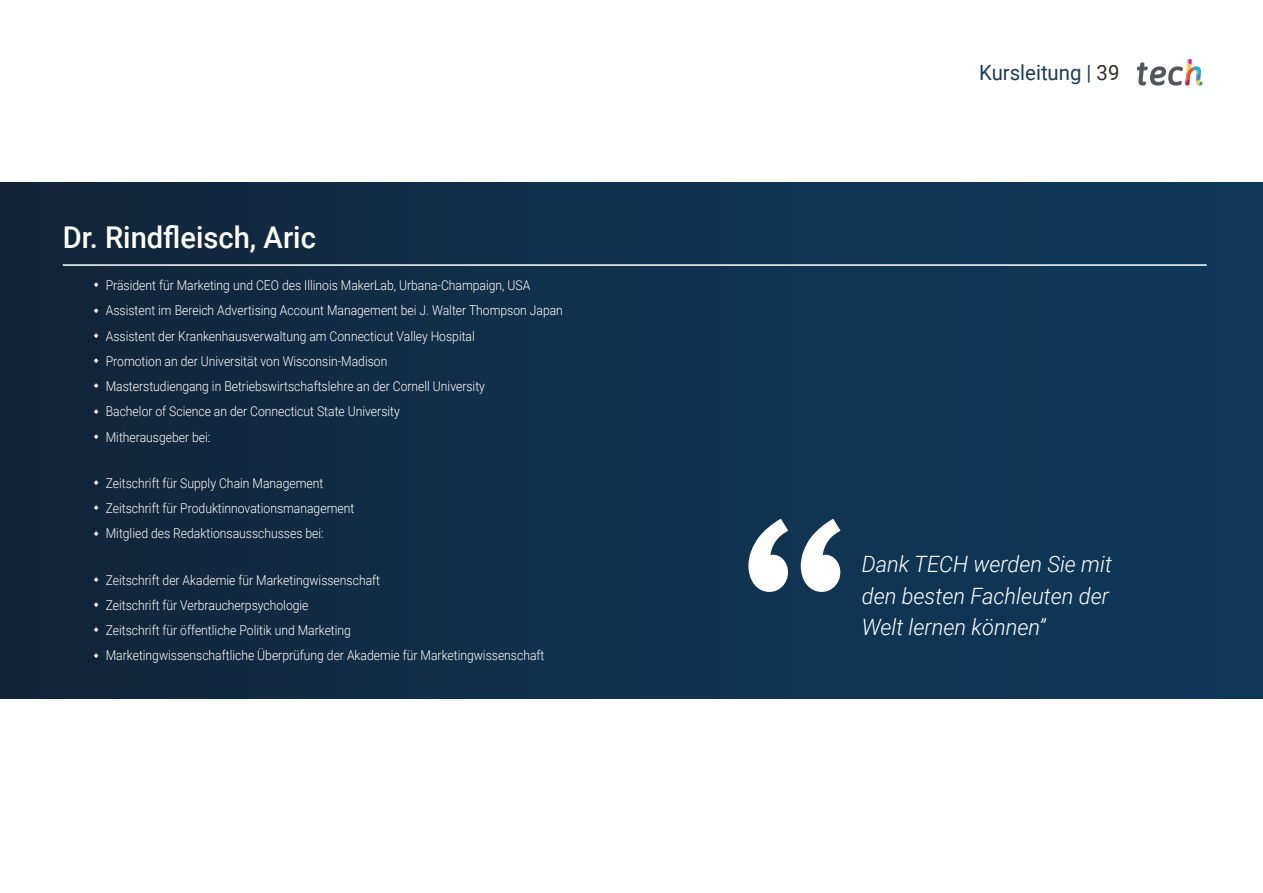
<style>
.page{position:relative;width:1263px;height:893px;background:#fff}
.page>*{position:absolute;margin:0;border:0;box-sizing:border-box;transform-origin:0 0}
.t1{font:500 30px "Roboto";color:#fff}
.t2{font:italic 300 22.5px/31.5px "Roboto";color:#fff}
.t3{font:21px "Roboto";color:#213a5a}
.t4{font:300 13.5px/25.2px "Roboto";color:#fff;scale:.9 1}
.s1{color:#312e20}
</style>
<div class="page">
<div style="left:0;top:182px;width:1263px;height:516px;background:linear-gradient(to right,#11263b,#103a5b)"></div>
<svg style="left:1137px;top:59px;width:65px;height:27px"></svg>
<hr style="left:63px;top:264px;width:1143px;height:2px;background:#fff">
<svg style="left:748px;top:519px;width:92px;height:73px"></svg>
<svg style="left:94px;top:282px;width:4px;height:5px"></svg>
<svg style="left:94px;top:308px;width:4px;height:5px"></svg>
<svg style="left:94px;top:333px;width:4px;height:5px"></svg>
<svg style="left:94px;top:358px;width:4px;height:5px"></svg>
<svg style="left:94px;top:383px;width:4px;height:5px"></svg>
<svg style="left:94px;top:409px;width:4px;height:5px"></svg>
<svg style="left:94px;top:434px;width:4px;height:5px"></svg>
<svg style="left:94px;top:480px;width:4px;height:5px"></svg>
<svg style="left:94px;top:505px;width:4px;height:5px"></svg>
<svg style="left:94px;top:531px;width:4px;height:5px"></svg>
<svg style="left:94px;top:577px;width:4px;height:5px"></svg>
<svg style="left:94px;top:602px;width:4px;height:5px"></svg>
<svg style="left:94px;top:627px;width:4px;height:5px"></svg>
<svg style="left:94px;top:653px;width:4px;height:5px"></svg>
<h1 class="t1" style="left:63px;top:216px;width:254px">Dr. Rindfleisch, Aric</h1>
<p class="t4" style="left:106px;top:272px;width:509px">Präsident für Marketing und CEO des Illinois MakerLab, Urbana-Champaign, USA Assistent im Bereich Advertising Account Management bei J. Walter Thompson Japan Assistent der Krankenhausverwaltung am Connecticut Valley Hospital<br>Promotion an der Universität von Wisconsin-Madison<br>Masterstudiengang in Betriebswirtschaftslehre an der Cornell University<br>Bachelor of Science an der Connecticut State University<br>Mitherausgeber bei:</p>
<p class="t4" style="left:106px;top:470px;width:278px">Zeitschrift für Supply Chain Management<br>Zeitschrift für Produktinnovationsmanagement<br>Mitglied des Redaktionsausschusses bei:</p>
<p class="t4" style="left:106px;top:567px;width:489px">Zeitschrift der Akademie für Marketingwissenschaft<br>Zeitschrift für Verbraucherpsychologie<br>Zeitschrift für öffentliche Politik und Marketing<br>Marketingwissenschaftliche Überprüfung der Akademie für Marketingwissenschaft</p>
<h3 class="t3" style="left:979px;top:57px;width:142px">Kursleitung | <span class="s1">39</span></h3>
<h2 class="t2" style="left:862px;top:548px;width:252px">Dank TECH werden Sie mit den besten Fachleuten der<br>Welt lernen können”</h2>
</div>
